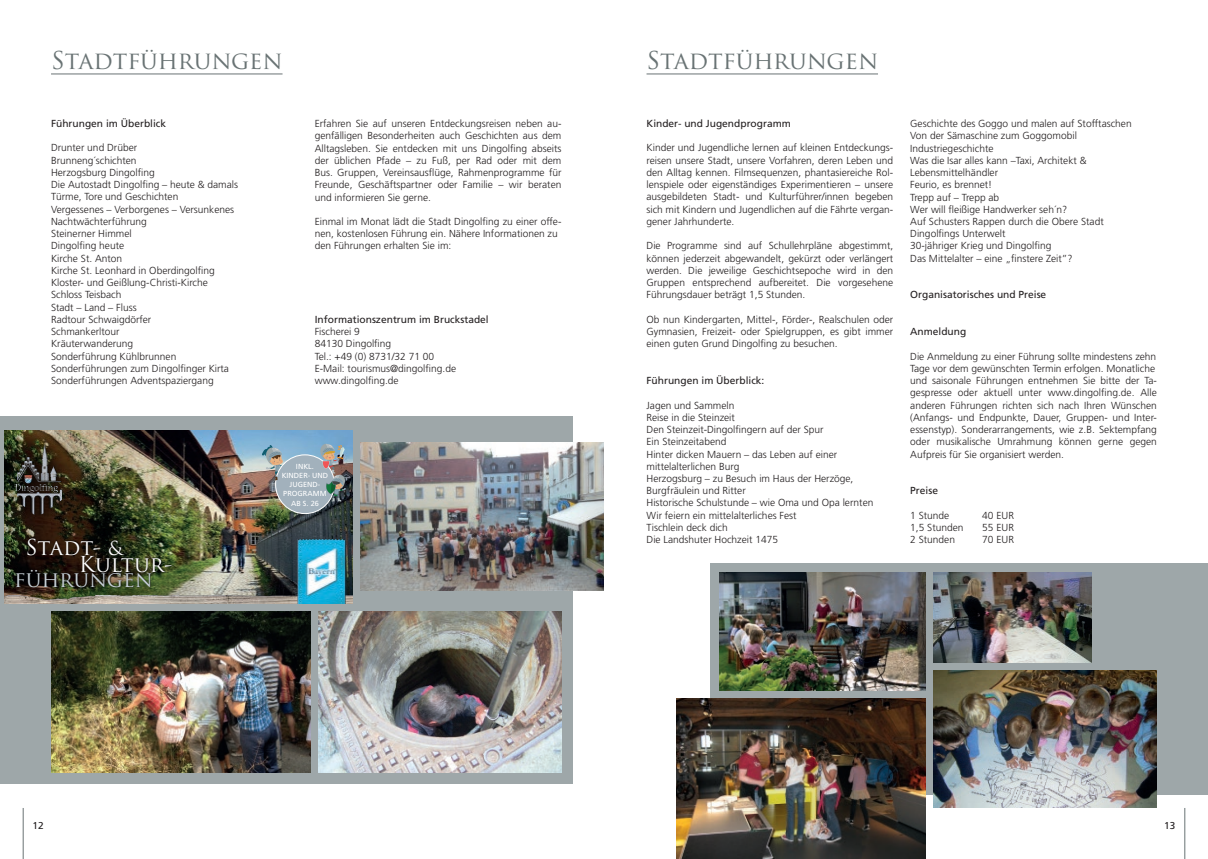
<style>
.page{position:relative;width:1208px;height:859px;background:#fff}
.page>*{position:absolute;margin:0;border:0;box-sizing:border-box;transform-origin:0 0}
.t1{font:24px "Trajan Pro";color:#697374}
.t2{font:21.4px/17.2px "Trajan Pro";color:#fff}
.t3{font:21.4px "Trajan Pro";color:#c6cfd5}
.t4{font:300 10.2px/12.2px "Frutiger";color:#231f20}
.t5{font:10.2px "Frutiger";color:#231f20}
.t6{font:10px "Frutiger";color:#231f20}
.t7{font:7.3px/9.3px "Frutiger";color:#fff;text-align:center}
.s1{font-size:18.9px}
</style>
<div class="page">
<hr style="left:23px;top:808px;width:1px;height:51px;background:#697374">
<hr style="left:1184px;top:808px;width:1px;height:51px;background:#697374">
<div style="left:0;top:417px;width:573px;height:367px;background:#9ea7a9"></div>
<div style="left:710px;top:564px;width:498px;height:231px;background:#9ea7a9"></div>
<img style="left:51px;top:611px;width:259px;height:162px">
<img style="left:361px;top:442px;width:243px;height:149px">
<img style="left:318px;top:611px;width:243px;height:162px">
<img style="left:4px;top:430px;width:348px;height:162px">
<div style="left:15px;top:537px;width:158px;height:51px;background:#000001;opacity:.62"></div>
<img style="left:4px;top:592px;width:348px;height:11px">
<img style="left:294px;top:535px;width:53px;height:68px">
<div style="left:15px;top:439px;width:48px;height:76px;background:#000001;opacity:.45"></div>
<div style="left:16px;top:439px;width:46px;height:84px;background:#000001;opacity:.75"></div>
<img style="left:16px;top:439px;width:46px;height:75px">
<div style="left:276px;top:455px;width:58px;height:59px;background:#a2b1bc;border-radius:50%"></div>
<div style="left:275px;top:455px;width:60px;height:59px;border:1px solid #fff;border-radius:50%"></div>
<svg style="left:320px;top:444px;width:26px;height:58px"></svg>
<svg style="left:262px;top:445px;width:25px;height:35px"></svg>
<img style="left:934px;top:670px;width:223px;height:138px">
<img style="left:934px;top:572px;width:157px;height:90px">
<img style="left:676px;top:698px;width:249px;height:161px">
<img style="left:719px;top:572px;width:206px;height:118px">
<hr style="left:51px;top:74px;width:231px;height:1px;background:#697374">
<hr style="left:646px;top:74px;width:232px;height:1px;background:#697374">
<h1 class="t1" style="left:51px;top:45px;width:233px">Stadtführungen</h1>
<h1 class="t1" style="left:646px;top:45px;width:233px">Stadtführungen</h1>
<p class="t5" style="left:51px;top:117px;width:117px">Führungen im Überblick</p>
<p class="t4" style="left:51px;top:142px;width:189px">Drunter und Drüber<br>Brunneng´schichten<br>Herzogsburg Dingolfing<br>Die Autostadt Dingolfing – heute &amp; damals<br>Türme, Tore und Geschichten<br>Vergessenes – Verborgenes – Versunkenes<br>Nachtwächterführung<br>Steinerner Himmel<br>Dingolfing heute<br>Kirche St. Anton<br>Kirche St. Leonhard in Oberdingolfing<br>Kloster- und Geißlung-Christi-Kirche<br>Schloss Teisbach<br>Stadt – Land – Fluss<br>Radtour Schwaigdörfer<br>Schmankerltour<br>Kräuterwanderung<br>Sonderführung Kühlbrunnen<br>Sonderführungen zum Dingolfinger Kirta<br>Sonderführungen Adventspaziergang</p>
<h2 class="t2" style="left:79px;top:538px;width:95px;text-indent:-54px">Stadt- <span class="s1">&amp;<br></span>Kultur-</h2>
<h2 class="t3" style="left:14px;top:565px;width:140px">führungen</h2>
<p class="t4" style="left:315px;top:117px;width:248px;text-align:justify">Erfahren Sie auf unseren Entdeckungsreisen neben au&shy;genfälligen Besonderheiten auch Geschichten aus dem Alltagsleben. Sie entdecken mit uns Dingolfing abseits der üblichen Pfade – zu Fuß, per Rad oder mit dem Bus. Gruppen, Vereinsausflüge, Rahmenprogramme für Freunde, Geschäftspartner oder Familie – wir beraten und informieren Sie gerne.</p>
<p class="t4" style="left:315px;top:215px;width:248px">Einmal im Monat lädt die Stadt Dingolfing zu einer offe&shy;nen, kostenlosen Führung ein. Nähere Informationen zu den Führungen erhalten Sie im:</p>
<p class="t5" style="left:315px;top:313px;width:176px">Informationszentrum im Bruckstadel</p>
<p class="t4" style="left:315px;top:325px;width:143px">Fischerei 9<br>84130 Dingolfing<br>Tel.: +49 (0) 8731/32 71 00<br>E-Mail: tourismus@dingolfing.de www.dingolfing.de</p>
<p class="t7" style="left:282px;top:461px;width:48px">INKL.<br>KINDER- UND<br>JUGEND-<br>PROGRAMM<br>AB S. 26</p>
<p class="t5" style="left:646px;top:117px;width:146px">Kinder- und Jugendprogramm</p>
<p class="t4" style="left:646px;top:142px;width:248px;text-align:justify">Kinder und Jugendliche lernen auf kleinen Entdeckungs&shy;reisen unsere Stadt, unsere Vorfahren, deren Leben und den Alltag kennen. Filmsequenzen, phantasiereiche Rol&shy;lenspiele oder eigenständiges Experimentieren – unsere ausgebildeten Stadt- und Kulturführer/innen begeben sich mit Kindern und Jugendlichen auf die Fährte vergan&shy;gener Jahrhunderte.</p>
<p class="t4" style="left:646px;top:240px;width:248px;text-align:justify">Die Programme sind auf Schullehrpläne abgestimmt, können jederzeit abgewandelt, gekürzt oder verlängert werden. Die jeweilige Geschichtsepoche wird in den Gruppen entsprechend aufbereitet. Die vorgesehene Führungsdauer beträgt 1,5 Stunden.</p>
<p class="t4" style="left:646px;top:313px;width:248px;text-align:justify">Ob nun Kindergarten, Mittel-, Förder-, Realschulen oder Gymnasien, Freizeit- oder Spielgruppen, es gibt immer einen guten Grund Dingolfing zu besuchen.</p>
<p class="t5" style="left:646px;top:374px;width:119px">Führungen im Überblick:</p>
<p class="t4" style="left:646px;top:399px;width:228px">Jagen und Sammeln<br>Reise in die Steinzeit<br>Den Steinzeit-Dingolfingern auf der Spur<br>Ein Steinzeitabend<br>Hinter dicken Mauern – das Leben auf einer mittelalterlichen Burg<br>Herzogsburg – zu Besuch im Haus der Herzöge,<br>Burgfräulein und Ritter<br>Historische Schulstunde – wie Oma und Opa lernten<br>Wir feiern ein mittelalterliches Fest<br>Tischlein deck dich<br>Die Landshuter Hochzeit 1475</p>
<p class="t4" style="left:910px;top:117px;width:223px">Geschichte des Goggo und malen auf Stofftaschen<br>Von der Sämaschine zum Goggomobil<br>Industriegeschichte<br>Was die Isar alles kann –Taxi, Architekt &amp;<br>Lebensmittelhändler<br>Feurio, es brennet!<br>Trepp auf – Trepp ab<br>Wer will fleißige Handwerker seh´n?<br>Auf Schusters Rappen durch die Obere Stadt<br>Dingolfings Unterwelt<br>30-jähriger Krieg und Dingolfing<br>Das Mittelalter – eine „finstere Zeit”?</p>
<p class="t5" style="left:910px;top:289px;width:138px">Organisatorisches und Preise</p>
<p class="t5" style="left:910px;top:326px;width:58px">Anmeldung</p>
<p class="t4" style="left:910px;top:350px;width:248px">Die Anmeldung zu einer Führung sollte mindestens zehn Tage vor dem gewünschten Termin erfolgen. Monatliche und saisonale Führungen entnehmen Sie bitte der Ta&shy;gespresse oder aktuell unter www.dingolfing.de. Alle anderen Führungen richten sich nach Ihren Wünschen (Anfangs- und Endpunkte, Dauer, Gruppen- und Inter&shy;essenstyp). Sonderarrangements, wie z.B. Sektempfang oder musikalische Umrahmung können gerne gegen Aufpreis für Sie organisiert werden.</p>
<p class="t5" style="left:910px;top:485px;width:29px">Preise</p>
<p class="t4" style="left:910px;top:509px;width:41px">1 Stunde</p>
<p class="t4" style="left:982px;top:509px;width:33px">40 EUR</p>
<p class="t4" style="left:910px;top:521px;width:55px">1,5 Stunden</p>
<p class="t4" style="left:982px;top:521px;width:33px">55 EUR</p>
<p class="t4" style="left:910px;top:534px;width:46px">2 Stunden</p>
<p class="t4" style="left:982px;top:534px;width:33px">70 EUR</p>
<p class="t6" style="left:33px;top:819px;width:13px">12</p>
<p class="t6" style="left:1164px;top:819px;width:13px">13</p>
</div>
